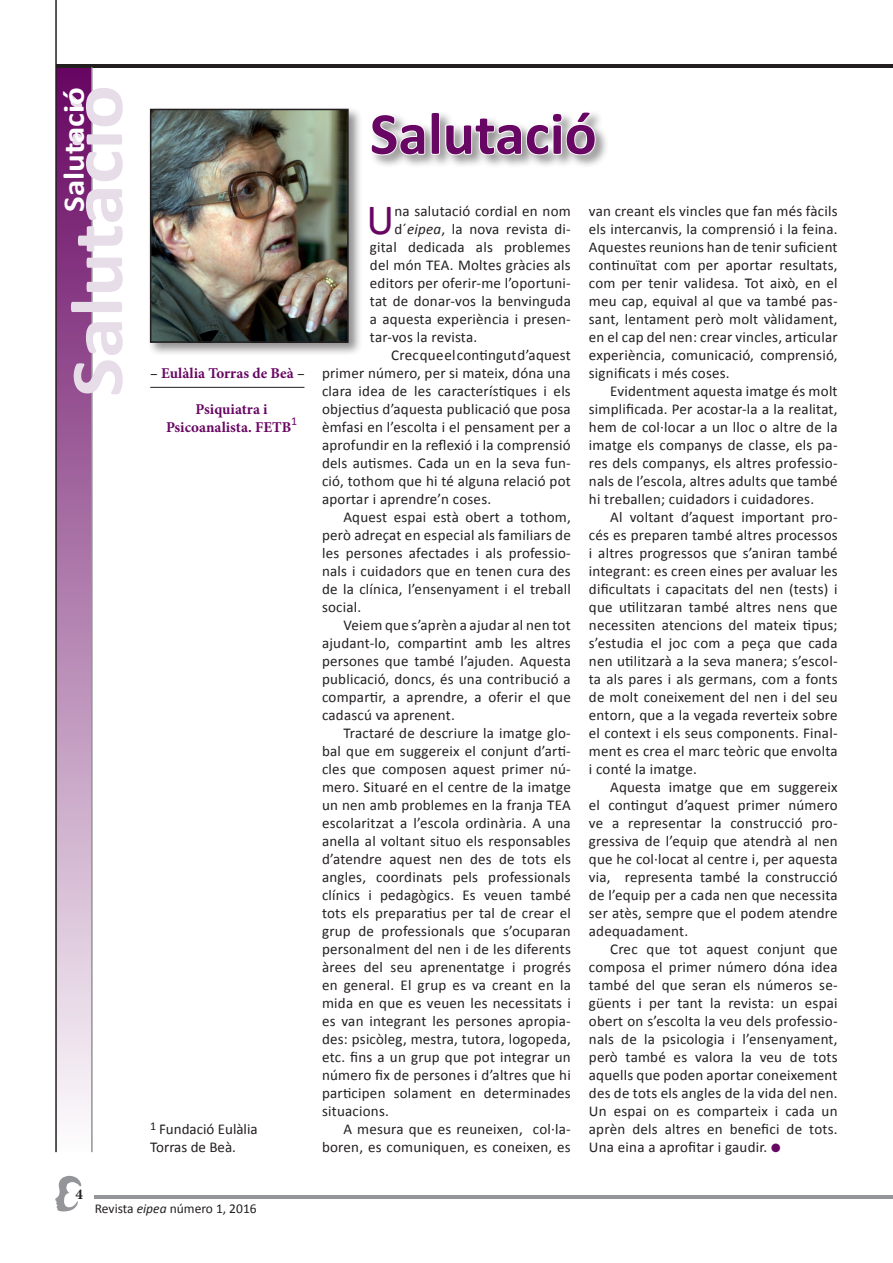
<style>
.page{position:relative;width:893px;height:1263px;background:#fff}
.page>*{position:absolute;margin:0;border:0;box-sizing:border-box;transform-origin:0 0}
.t1{font:700 75px "Calibri";color:#e7dde9;scale:1.1 1}
.t2{font:700 60px "Calibri";color:#680763}
.t3{font:43.35px "Calibri";color:#680763}
.t4{font:700 30px "Calibri";color:#fff;scale:1.1 1}
.t5{font:15px/18px "Calibri";letter-spacing:.015em;color:#231f20;text-align:justify}
.t6{font:700 15px "Minion Pro";color:#680763}
.t7{font:700 15px "Minion Pro";color:#231f20}
.t8{font:13.5px "Calibri";color:#231f20}
.t9{font:12px "Calibri";color:#680763}
.s1{color:#231f20}
.s2{font-style:italic}
.s3{color:#680763}
</style>
<div class="page">
<svg style="left:55px;top:1175px;width:26px;height:37px"></svg>
<hr style="left:95px;top:1196px;width:798px;height:3px;background:#939598">
<div style="left:56px;top:67px;width:36px;height:1085px;background:linear-gradient(to bottom,#670662,#fdfdfd)"></div>
<hr style="left:56px;top:64px;width:837px;height:3px;background:#231f20">
<hr style="left:91px;top:67px;width:2px;height:1085px;background:#939598">
<hr style="left:55px;top:0;width:2px;height:1152px;background:#231f20">
<div style="left:369px;top:110px;width:240px;height:59px;background:#231f20;opacity:.5"></div>
<svg style="left:370px;top:110px;width:227px;height:47px"></svg>
<div style="left:148px;top:106px;width:215px;height:251px;background:#231f20;opacity:.5"></div>
<img style="left:153px;top:112px;width:193px;height:228px">
<div style="left:150px;top:109px;width:199px;height:234px;border:2px solid #231f20"></div>
<hr style="left:150px;top:387px;width:154px;height:1px;background:#231f20">
<p class="t1" style="left:49px;top:397px;width:285px;rotate:-90deg">Salutació</p>
<p class="t4" style="left:55px;top:212px;width:115px;rotate:-90deg">Salutació</p>
<p class="t6" style="left:150px;top:363px;width:156px"><span class="s1">–</span> Eulàlia Torras de Beà <span class="s1">–</span></p>
<p class="t6" style="left:196px;top:399px;width:74px">Psiquiatra i</p>
<p class="t6" style="left:166px;top:417px;width:127px">Psicoanalista. FETB</p>
<p class="t9" style="left:291px;top:413px;width:8px">1</p>
<p class="t7" style="left:75px;top:1183px;width:9px">4</p>
<p class="t5" style="left:150px;top:1120px;width:109px"><sup>1</sup> Fundació Eulàlia</p>
<p class="t5" style="left:150px;top:1138px;width:87px">Torras de Beà.</p>
<p class="t8" style="left:95px;top:1200px;width:163px">Revista <span class="s2">eipea</span> número 1, 2016</p>
<p class="t2" style="left:370px;top:95px;width:228px">Salutació</p>
<p class="t3" style="left:366px;top:192px;width:29px">U</p>
<p class="t5" style="left:394px;top:202px;width:178px">na salutació cordial en nom</p>
<p class="t5" style="left:394px;top:220px;width:178px">d´<span class="s2">eipea</span>, la nova revista di-</p>
<p class="t5" style="left:370px;top:238px;width:202px">gital dedicada als problemes</p>
<p class="t5" style="left:370px;top:256px;width:202px">del món TEA. Moltes gràcies als</p>
<p class="t5" style="left:370px;top:274px;width:202px">editors per oferir-me l’oportuni-</p>
<p class="t5" style="left:370px;top:292px;width:202px">tat de donar-vos la benvinguda</p>
<p class="t5" style="left:370px;top:310px;width:202px">a aquesta experiència i presen-</p>
<p class="t5" style="left:370px;top:328px;width:109px">tar-vos la revista.</p>
<p class="t5" style="left:322px;top:346px;width:250px;text-indent:69px">Crec que el contingut d’aquest primer número, per si mateix, dóna una clara idea de les característiques i els objectius d’aquesta publicació que posa èmfasi en l’escolta i el pensament per a aprofundir en la reflexió i la comprensió dels autismes. Cada un en la seva fun&shy;ció, tothom que hi té alguna relació pot aportar i aprendre’n coses.</p>
<p class="t5" style="left:322px;top:508px;width:250px;text-indent:21px">Aquest espai està obert a tothom, però adreçat en especial als familiars de les persones afectades i als professio&shy;nals i cuidadors que en tenen cura des de la clínica, l’ensenyament i el treball social.</p>
<p class="t5" style="left:322px;top:616px;width:250px;text-indent:21px">Veiem que s’aprèn a ajudar al nen tot ajudant-lo, compartint amb les altres persones que també l’ajuden. Aquesta publicació, doncs, és una contribució a compartir, a aprendre, a oferir el que cadascú va aprenent.</p>
<p class="t5" style="left:322px;top:724px;width:250px;text-indent:21px">Tractaré de descriure la imatge glo&shy;bal que em suggereix el conjunt d’arti&shy;cles que composen aquest primer nú&shy;mero. Situaré en el centre de la imatge un nen amb problemes en la franja TEA escolaritzat a l’escola ordinària. A una anella al voltant situo els responsables d’atendre aquest nen des de tots els angles, coordinats pels professionals clínics i pedagògics. Es veuen també tots els preparatius per tal de crear el grup de professionals que s’ocuparan personalment del nen i de les diferents àrees del seu aprenentatge i progrés en general. El grup es va creant en la mida en que es veuen les necessitats i es van integrant les persones apropia&shy;des: psicòleg, mestra, tutora, logopeda, etc. fins a un grup que pot integrar un número fix de persones i d’altres que hi participen solament en determinades situacions.</p>
<p class="t5" style="left:322px;top:1120px;width:250px;text-align:right">A mesura que es reuneixen, col·la&shy;boren, es comuniquen, es coneixen, es</p>
<p class="t5" style="left:589px;top:202px;width:250px">van creant els vincles que fan més fàcils els intercanvis, la comprensió i la feina.<br>Aquestes reunions han de tenir suficient continuïtat com per aportar resultats, com per tenir validesa. Tot això, en el meu cap, equival al que va també pas&shy;sant, lentament però molt vàlidament, en el cap del nen: crear vincles, articular experiència, comunicació, comprensió, significats i més coses.</p>
<p class="t5" style="left:589px;top:382px;width:250px;text-indent:21px">Evidentment aquesta imatge és molt simplificada. Per acostar-la a la realitat, hem de col·locar a un lloc o altre de la imatge els companys de classe, els pa&shy;res dels companys, els altres professio&shy;nals de l’escola, altres adults que també hi treballen; cuidadors i cuidadores.</p>
<p class="t5" style="left:589px;top:508px;width:250px;text-indent:21px">Al voltant d’aquest important pro&shy;cés es preparen també altres processos i altres progressos que s’aniran també integrant: es creen eines per avaluar les dificultats i capacitats del nen (tests) i que utilitzaran també altres nens que necessiten atencions del mateix tipus; s’estudia el joc com a peça que cada nen utilitzarà a la seva manera; s’escol&shy;ta als pares i als germans, com a fonts de molt coneixement del nen i del seu entorn, que a la vegada reverteix sobre el context i els seus components. Final&shy;ment es crea el marc teòric que envolta i conté la imatge.</p>
<p class="t5" style="left:589px;top:778px;width:250px;text-indent:21px">Aquesta imatge que em suggereix el contingut d’aquest primer número ve a representar la construcció pro&shy;gressiva de l’equip que atendrà al nen que he col·locat al centre i, per aquesta via, representa també la construcció de l’equip per a cada nen que necessita ser atès, sempre que el podem atendre adequadament.</p>
<p class="t5" style="left:589px;top:940px;width:250px;text-indent:21px">Crec que tot aquest conjunt que composa el primer número dóna idea també del que seran els números se&shy;güents i per tant la revista: un espai obert on s’escolta la veu dels professio&shy;nals de la psicologia i l’ensenyament, però també es valora la veu de tots aquells que poden aportar coneixement des de tots els angles de la vida del nen.<br>Un espai on es comparteix i cada un aprèn dels altres en benefici de tots.<br>Una eina a aprofitar i gaudir. <span class="s3">●</span></p>
</div>
